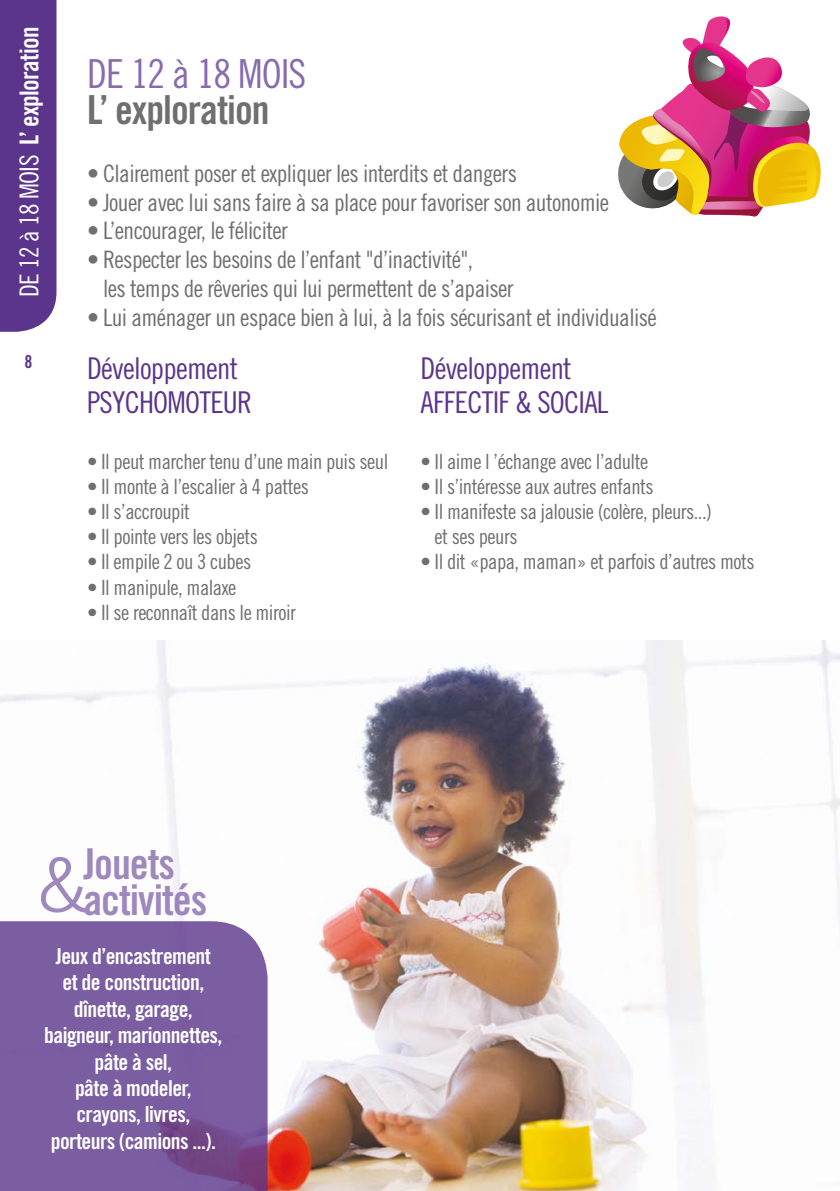
<style>
.page{position:relative;width:840px;height:1191px;background:#fff}
.page>*{position:absolute;margin:0;border:0;box-sizing:border-box;transform-origin:0 0}
.t1{font:42.4px/35.6px "Trade Gothic Bold Cond Twenty";letter-spacing:-.025em;color:#886bad;text-align:center}
.t2{font:40px "Trade Gothic Bold Cond Twenty";letter-spacing:-.025em;color:#706f6f}
.t3{font:40px "Trade Gothic Cond Eighteen";letter-spacing:-.025em;color:#886bad}
.t4{font:30px/34px "Trade Gothic Cond Eighteen";letter-spacing:-.025em;color:#5b358c}
.t5{font:26px "Trade Gothic Bold Cond Twenty";letter-spacing:-.025em;color:#fff}
.t6{font:24px/28.8px "Trade Gothic Cond Eighteen";letter-spacing:-.025em;color:#706f6f}
.t7{font:22px/26.4px "Trade Gothic Bold Cond Twenty";letter-spacing:-.025em;color:#fff;text-align:center}
.t8{font:21px/25.2px "Trade Gothic Cond Eighteen";letter-spacing:-.025em;color:#706f6f}
.t9{font:18px "Trade Gothic Bold Cond Twenty";color:#5b358c}
.s1{font-family:"Trade Gothic Cond Eighteen"}
.s2{font-family:"Trade Gothic Bold Cond Twenty"}
.s3{font-family:"Trade Gothic";font-weight:300;font-size:75px}
</style>
<div class="page">
<div style="left:0;top:0;width:56px;height:332px;background:#5b358c"></div>
<img style="left:0;top:641px;width:839px;height:550px">
<svg style="left:0;top:921px;width:267px;height:270px;background:#7b5ca0"></svg>
<svg style="left:618px;top:16px;width:203px;height:201px"></svg>
<p class="t5" style="left:13px;top:297px;width:272px;rotate:-90deg"><span class="s1">DE 12 à 18 MOIS</span> L’ exploration</p>
<p class="t9" style="left:24px;top:351px;width:9px">8</p>
<h2 class="t3" style="left:87px;top:50px;width:221px">DE 12 à 18 MOIS</h2>
<h2 class="t2" style="left:87px;top:85px;width:184px">L’ exploration</h2>
<p class="t6" style="left:87px;top:158px;width:431px"><span class="s2">•</span> Clairement poser et expliquer les interdits et dangers</p>
<p class="t6" style="left:87px;top:187px;width:523px"><span class="s2">•</span> Jouer avec lui sans faire à sa place pour favoriser son autonomie</p>
<p class="t6" style="left:87px;top:216px;width:202px"><span class="s2">•</span> L’encourager, le féliciter</p>
<p class="t6" style="left:103px;top:245px;width:412px;text-indent:-16px"><span class="s2">•</span> Respecter les besoins de l’enfant "d’inactivité",<br>les temps de rêveries qui lui permettent de s’apaiser</p>
<p class="t6" style="left:87px;top:302px;width:571px"><span class="s2">•</span> Lui aménager un espace bien à lui, à la fois sécurisant et individualisé</p>
<h3 class="t4" style="left:87px;top:351px;width:167px">Développement<br>PSYCHOMOTEUR</h3>
<p class="t8" style="left:87px;top:448px;width:302px">• Il peut marcher tenu d’une main puis seul</p>
<p class="t8" style="left:87px;top:473px;width:223px">• Il monte à l’escalier à 4 pattes</p>
<p class="t8" style="left:87px;top:499px;width:104px">• Il s’accroupit</p>
<p class="t8" style="left:87px;top:524px;width:172px">• Il pointe vers les objets</p>
<p class="t8" style="left:87px;top:549px;width:166px">• Il empile 2 ou 3 cubes</p>
<p class="t8" style="left:87px;top:574px;width:151px">• Il manipule, malaxe</p>
<p class="t8" style="left:87px;top:599px;width:210px">• Il se reconnaît dans le miroir</p>
<h3 class="t4" style="left:420px;top:351px;width:189px">Développement<br>AFFECTIF &amp; SOCIAL</h3>
<p class="t8" style="left:420px;top:448px;width:229px">• Il aime l ’échange avec l’adulte</p>
<p class="t8" style="left:420px;top:473px;width:234px">• Il s’intéresse aux autres enfants</p>
<p class="t8" style="left:434px;top:499px;width:279px;text-indent:-14px">• Il manifeste sa jalousie (colère, pleurs...) et ses peurs</p>
<p class="t8" style="left:420px;top:549px;width:335px">• Il dit «papa, maman» et parfois d’autres mots</p>
<h1 class="t1" style="left:38px;top:846px;width:171px">Jouets <span class="s3">&amp;</span>activités</h1>
<p class="t7" style="left:44px;top:942px;width:180px">Jeux d’encastrement<br>et de construction, dînette, garage, baigneur, marionnettes, pâte à sel,<br>pâte à modeler, crayons, livres, porteurs (camions ...).</p>
</div>
